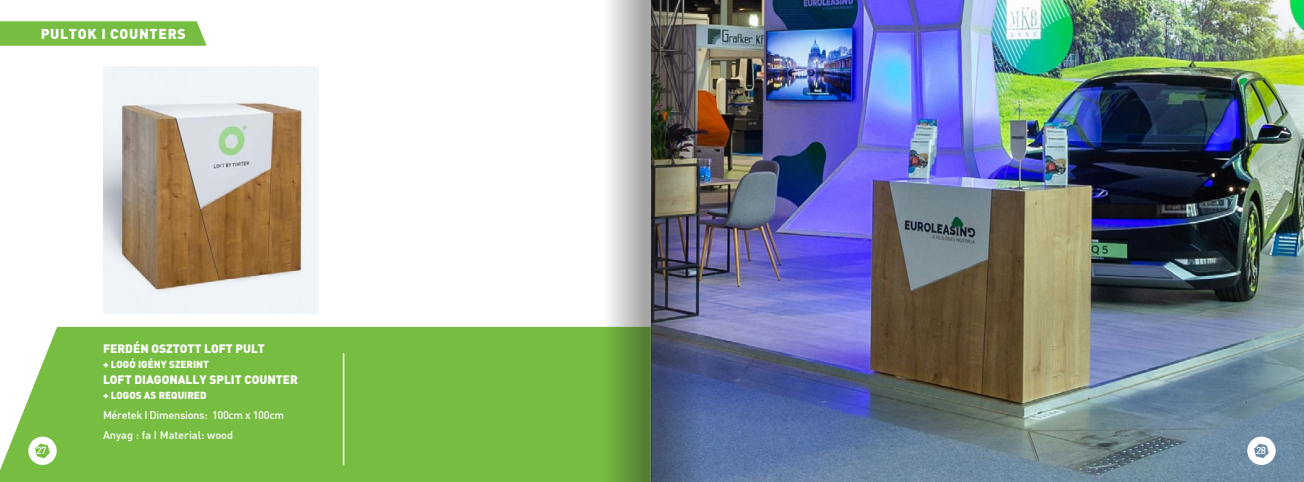
<style>
.page{position:relative;width:1304px;height:482px;background:#fff}
.page>*{position:absolute;margin:0;border:0;box-sizing:border-box;transform-origin:0 0}
.t1{font:14px "Din M Black";letter-spacing:.05em;color:#fff}
.t2{font:12px "Din M Black";color:#fff}
.t3{font:500 11px "DIN";letter-spacing:-.03em;color:#fff}
.t4{font:500 11px "DIN";color:#fff}
.t5{font:10px "Din M Black";color:#fff}
.t6{font:500 10px "DIN";color:#fff}
</style>
<div class="page">
<div style="left:0;top:327px;width:577px;height:155px;background:#77bd42"></div>
<img style="left:727px;top:0;width:577px;height:482px">
<svg style="left:577px;top:0;width:74px;height:482px"></svg>
<hr style="left:651px;top:0;width:1px;height:482px;background:#231f20">
<img style="left:652px;top:0;width:75px;height:482px">
<svg style="left:0;top:21px;width:207px;height:25px;background:#7dc04a"></svg>
<hr style="left:343px;top:353px;width:1px;height:112px;background:#fff">
<img style="left:103px;top:67px;width:215px;height:247px">
<svg style="left:28px;top:437px;width:29px;height:28px"></svg>
<svg style="left:1247px;top:437px;width:29px;height:28px"></svg>
<p class="t1" style="left:41px;top:24px;width:147px">PULTOK I COUNTERS</p>
<p class="t6" style="left:36px;top:444px;width:12px">27</p>
<p class="t2" style="left:103px;top:341px;width:163px">FERDÉN OSZTOTT LOFT PULT</p>
<p class="t5" style="left:103px;top:358px;width:108px">+ LOGÓ IGÉNY SZERINT</p>
<p class="t2" style="left:103px;top:372px;width:196px">LOFT DIAGONALLY SPLIT COUNTER</p>
<p class="t5" style="left:103px;top:389px;width:105px">+ LOGOS AS REQUIRED</p>
<p class="t3" style="left:103px;top:408px;width:182px">Méretek I Dimensions: 100cm x 100cm</p>
<p class="t4" style="left:103px;top:428px;width:132px">Anyag : fa I Material: wood</p>
<p class="t6" style="left:1256px;top:444px;width:12px">28</p>
</div>
